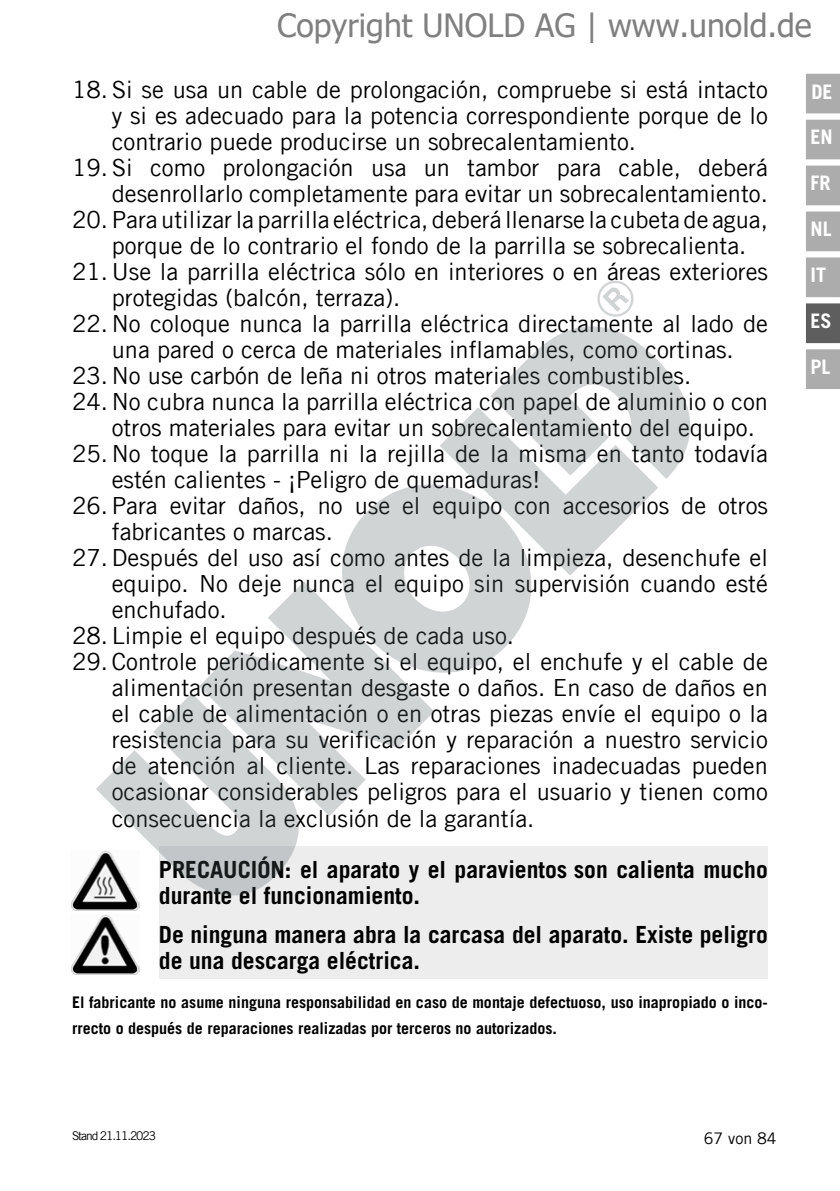
<style>
.page{position:relative;width:840px;height:1191px;background:#fff}
.page>*{position:absolute;margin:0;border:0;box-sizing:border-box;transform-origin:0 0}
.t1{font:32px "Tahoma";color:#808080}
.t2{font:23.6px/26px "Trade Gothic LT Com";color:#000}
.t3{font:700 23.6px/26px "Trade Gothic LT Com";color:#000}
.t4{font:700 20px "Trade Gothic LT Com";color:#fff}
.t5{font:700 16px/26px "Trade Gothic LT Com";color:#000}
.t6{font:16px "Trade Gothic LT Com";color:#000}
.t7{font:12px "Trade Gothic LT Com";letter-spacing:-.09em;color:#000}
</style>
<div class="page">
<div style="left:805px;top:74px;width:34px;height:39px;background:#acacac"></div>
<div style="left:805px;top:120px;width:34px;height:39px;background:#acacac"></div>
<div style="left:805px;top:166px;width:34px;height:39px;background:#acacac"></div>
<div style="left:805px;top:211px;width:34px;height:40px;background:#acacac;border:2px solid #acacac"></div>
<div style="left:805px;top:257px;width:34px;height:40px;background:#acacac;border:2px solid #acacac"></div>
<div style="left:805px;top:303px;width:34px;height:40px;background:#5f5e5e;border:2px solid #5f5e5e"></div>
<div style="left:805px;top:349px;width:34px;height:40px;background:#acacac;border:2px solid #acacac"></div>
<div style="left:159px;top:846px;width:608px;height:132px;background:#ededed"></div>
<img style="left:71px;top:922px;width:68px;height:52px">
<img style="left:71px;top:861px;width:25px;height:49px">
<svg style="left:530px;top:326px;width:161px;height:153px;fill:#d0d4d5"></svg>
<svg style="left:440px;top:357px;width:218px;height:219px;fill:#d0d4d5"></svg>
<svg style="left:342px;top:447px;width:226px;height:226px;fill:#d0d4d5"></svg>
<svg style="left:199px;top:581px;width:235px;height:235px;fill:#d0d4d5"></svg>
<svg style="left:96px;top:690px;width:231px;height:232px"></svg>
<svg style="left:597px;top:280px;width:37px;height:37px"></svg>
<h1 class="t1" style="left:277px;top:4px;width:535px">Copyright UNOLD AG | www.unold.de</h1>
<p class="t2" style="left:112px;top:76px;width:657px;text-align:justify;text-indent:-40px">18. Si se usa un cable de prolongación, compruebe si está intacto y si es adecuado para la potencia correspondiente porque de lo contrario puede producirse un sobrecalentamiento.</p>
<p class="t2" style="left:72px;top:154px;width:697px;text-align:right">19. Si como prolongación usa un tambor para cable, deberá desenrollarlo completamente para evitar un sobrecalentamiento.</p>
<p class="t2" style="left:112px;top:206px;width:657px;text-indent:-40px">20. Para utilizar la parrilla eléctrica, deberá llenarse la cubeta de agua, porque de lo contrario el fondo de la parrilla se sobrecalienta.</p>
<p class="t2" style="left:112px;top:258px;width:657px;text-indent:-40px">21. Use la parrilla eléctrica sólo en interiores o en áreas exteriores protegidas (balcón, terraza).</p>
<p class="t2" style="left:72px;top:310px;width:697px;text-align:center">22. No coloque nunca la parrilla eléctrica directamente al lado de una pared o cerca de materiales inflamables, como cortinas.</p>
<p class="t2" style="left:72px;top:362px;width:620px">23. No use carbón de leña ni otros materiales combustibles.</p>
<p class="t2" style="left:112px;top:388px;width:657px;text-indent:-40px">24. No cubra nunca la parrilla eléctrica con papel de aluminio o con otros materiales para evitar un sobrecalentamiento del equipo.</p>
<p class="t2" style="left:112px;top:440px;width:657px;text-indent:-40px">25. No toque la parrilla ni la rejilla de la misma en tanto todavía estén calientes - ¡Peligro de quemaduras!</p>
<p class="t2" style="left:72px;top:492px;width:697px">26. Para evitar daños, no use el equipo con accesorios de otros</p>
<p class="t2" style="left:112px;top:518px;width:222px">fabricantes o marcas.</p>
<p class="t2" style="left:72px;top:544px;width:697px">27.Después del uso así como antes de la limpieza, desenchufe el</p>
<p class="t2" style="left:112px;top:570px;width:657px">equipo. No deje nunca el equipo sin supervisión cuando esté</p>
<p class="t2" style="left:112px;top:596px;width:116px">enchufado.</p>
<p class="t2" style="left:72px;top:622px;width:443px">28. Limpie el equipo después de cada uso.</p>
<p class="t2" style="left:112px;top:648px;width:657px;text-align:justify;text-indent:-40px">29. Controle periódicamente si el equipo, el enchufe y el cable de alimentación presentan desgaste o daños. En caso de daños en el cable de alimentación o en otras piezas envíe el equipo o la resistencia para su verificación y reparación a nuestro servicio de atención al cliente. Las reparaciones inadecuadas pueden ocasionar considerables peligros para el usuario y tienen como consecuencia la exclusión de la garantía.</p>
<p class="t3" style="left:159px;top:856px;width:610px">PRECAUCIÓN: el aparato y el paravientos son calienta mucho durante el funcionamiento.</p>
<p class="t3" style="left:159px;top:921px;width:610px">De ninguna manera abra la carcasa del aparato. Existe peligro de una descarga eléctrica.</p>
<p class="t5" style="left:72px;top:989px;width:697px">El fabricante no asume ninguna responsabilidad en caso de montaje defectuoso, uso inapropiado o inco&shy;rrecto o después de reparaciones realizadas por terceros no autorizados.</p>
<p class="t4" style="left:811px;top:80px;width:23px">DE</p>
<p class="t4" style="left:810px;top:125px;width:24px">EN</p>
<p class="t4" style="left:810px;top:171px;width:21px">FR</p>
<p class="t4" style="left:810px;top:217px;width:23px">NL</p>
<p class="t4" style="left:810px;top:262px;width:17px">IT</p>
<p class="t4" style="left:810px;top:308px;width:23px">ES</p>
<p class="t4" style="left:810px;top:354px;width:21px">PL</p>
<p class="t7" style="left:72px;top:1128px;width:85px">Stand 21.11.2023</p>
<p class="t6" style="left:703px;top:1128px;width:74px">67 von 84</p>
</div>
